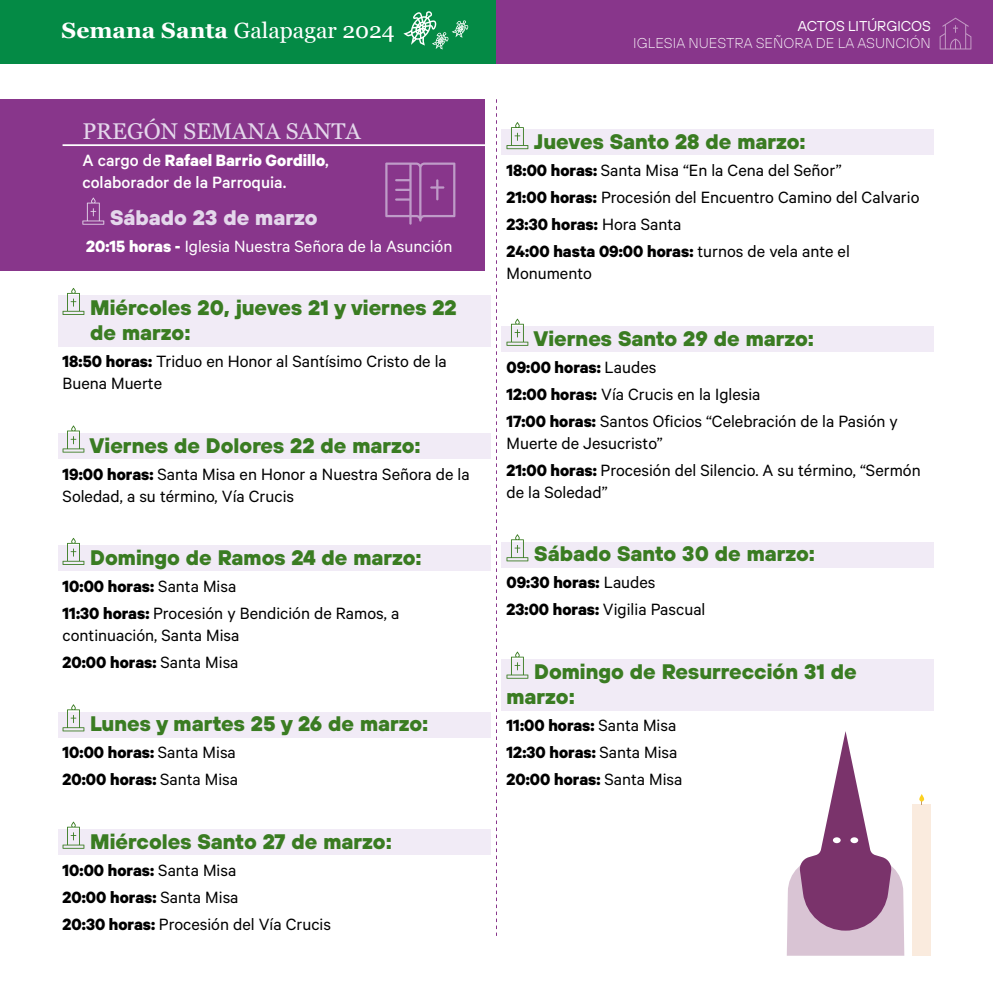
<style>
.page{position:relative;width:993px;height:993px;background:#fff}
.page>*{position:absolute;margin:0;border:0;box-sizing:border-box;transform-origin:0 0}
.t1{font:22.75px "Georgia";color:#e4d7eb}
.t2{font:22.05px "Georgia";color:#fff}
.t3{font:800 21px/25.2px "TT Hoves";color:#3a7c22}
.t4{font:800 21px "TT Hoves";color:#e4d7eb}
.t5{font:18.38px/26.9px "Calibre";color:#000}
.t6{font:700 18.38px/26.9px "Calibre";color:#000}
.t7{font:500 18.38px/22.1px "Calibre";color:#fff}
.t8{font:18.38px "Calibre";color:#fff}
.t9{font:200 14.17px "TT Hoves";color:#fff}
.t10{font:14.17px "TT Hoves";color:#fff}
.s1{font-weight:700}
.s2{font-weight:400}
</style>
<div class="page">
<div style="left:0;top:99px;width:484px;height:172px;background:#88368b"></div>
<hr style="left:63px;top:144px;width:422px;height:2px;background:#fff">
<div style="left:58px;top:295px;width:432px;height:51px;background:#f1ebf6"></div>
<div style="left:58px;top:433px;width:432px;height:25px;background:#f1ebf6"></div>
<div style="left:58px;top:545px;width:432px;height:26px;background:#f1ebf6"></div>
<div style="left:58px;top:711px;width:432px;height:26px;background:#f1ebf6"></div>
<div style="left:58px;top:828px;width:432px;height:26px;background:#f1ebf6"></div>
<svg style="left:82px;top:197px;width:22px;height:27px"></svg>
<svg style="left:63px;top:288px;width:21px;height:27px"></svg>
<svg style="left:63px;top:425px;width:21px;height:27px"></svg>
<svg style="left:63px;top:537px;width:21px;height:27px"></svg>
<svg style="left:63px;top:704px;width:21px;height:27px"></svg>
<svg style="left:63px;top:821px;width:21px;height:27px"></svg>
<div style="left:501px;top:129px;width:433px;height:26px;background:#f1ebf6"></div>
<div style="left:501px;top:326px;width:433px;height:26px;background:#f1ebf6"></div>
<div style="left:501px;top:541px;width:433px;height:26px;background:#f1ebf6"></div>
<div style="left:501px;top:658px;width:433px;height:52px;background:#f1ebf6"></div>
<svg style="left:506px;top:122px;width:22px;height:27px"></svg>
<svg style="left:506px;top:318px;width:22px;height:28px"></svg>
<svg style="left:506px;top:534px;width:22px;height:27px"></svg>
<svg style="left:506px;top:651px;width:22px;height:27px"></svg>
<div style="left:0;top:0;width:496px;height:63px;background:#048a45"></div>
<div style="left:496px;top:0;width:496px;height:63px;background:#88368b"></div>
<svg style="left:939px;top:18px;width:32px;height:31px"></svg>
<svg style="left:385px;top:162px;width:70px;height:62px"></svg>
<svg style="left:786px;top:731px;width:118px;height:224px"></svg>
<div style="left:912px;top:804px;width:18px;height:151px;background:#faebde"></div>
<svg style="left:919px;top:794px;width:4px;height:10px"></svg>
<svg style="left:496px;top:99px;width:1px;height:836px"></svg>
<svg style="left:403px;top:11px;width:65px;height:38px"></svg>
<p class="t2" style="left:62px;top:14px;width:334px"><span class="s1">Semana Santa</span> Galapagar 2024</p>
<p class="t10" style="left:797px;top:17px;width:134px">ACTOS LITÚRGICOS</p>
<p class="t9" style="left:633px;top:35px;width:299px">IGLESIA NUESTRA SEÑORA DE LA ASUNCIÓN</p>
<p class="t1" style="left:82px;top:115px;width:280px">PREGÓN SEMANA SANTA</p>
<p class="t7" style="left:82px;top:149px;width:248px">A cargo de <span class="s1">Rafael Barrio Gordillo</span>, colaborador de la Parroquia.</p>
<p class="t4" style="left:110px;top:203px;width:209px">Sábado 23 de marzo</p>
<p class="t8" style="left:86px;top:235px;width:367px"><span class="s1">20:15 horas -</span> Iglesia Nuestra Señora de la Asunción</p>
<p class="t3" style="left:90px;top:294px;width:368px">Miércoles 20, jueves 21 y viernes 22 de marzo:</p>
<p class="t5" style="left:63px;top:350px;width:386px;line-height:22.1px"><span class="s1">18:50 horas:</span> Triduo en Honor al Santísimo Cristo de la<br>Buena Muerte</p>
<p class="t3" style="left:90px;top:431px;width:332px">Viernes de Dolores 22 de marzo:</p>
<p class="t5" style="left:63px;top:462px;width:408px;line-height:22.1px"><span class="s1">19:00 horas:</span> Santa Misa en Honor a Nuestra Señora de la<br>Soledad, a su término, Vía Crucis</p>
<p class="t3" style="left:90px;top:544px;width:333px">Domingo de Ramos 24 de marzo:</p>
<p class="t5" style="left:63px;top:572px;width:338px"><span class="s1">10:00 horas:</span> Santa Misa<br><span class="s1">11:30 horas:</span> Procesión y Bendición de Ramos, a</p>
<p class="t5" style="left:63px;top:621px;width:178px">continuación, Santa Misa<br><span class="s1">20:00 horas:</span> Santa Misa</p>
<p class="t3" style="left:90px;top:710px;width:339px">Lunes y martes 25 y 26 de marzo:</p>
<p class="t6" style="left:63px;top:738px;width:177px">10:00 horas: <span class="s2">Santa Misa<br></span>20:00 horas: <span class="s2">Santa Misa</span></p>
<p class="t3" style="left:90px;top:827px;width:303px">Miércoles Santo 27 de marzo:</p>
<p class="t5" style="left:63px;top:855px;width:270px"><span class="s1">10:00 horas:</span> Santa Misa<br><span class="s1">20:00 horas:</span> Santa Misa<br><span class="s1">20:30 horas:</span> Procesión del Vía Crucis</p>
<p class="t3" style="left:534px;top:128px;width:273px">Jueves Santo 28 de marzo:</p>
<p class="t5" style="left:506px;top:156px;width:414px"><span class="s1">18:00 horas:</span> Santa Misa “En la Cena del Señor”<br><span class="s1">21:00 horas:</span> Procesión del Encuentro Camino del Calvario <span class="s1">23:30 horas:</span> Hora Santa<br><span class="s1">24:00 hasta 09:00 horas:</span> turnos de vela ante el</p>
<p class="t5" style="left:506px;top:259px;width:87px">Monumento</p>
<p class="t3" style="left:533px;top:325px;width:282px">Viernes Santo 29 de marzo:</p>
<p class="t5" style="left:506px;top:353px;width:393px"><span class="s1">09:00 horas:</span> Laudes<br><span class="s1">12:00 horas:</span> Vía Crucis en la Iglesia<br><span class="s1">17:00 horas:</span> Santos Oficios “Celebración de la Pasión y</p>
<p class="t5" style="left:506px;top:429px;width:415px">Muerte de Jesucristo”<br><span class="s1">21:00 horas:</span> Procesión del Silencio. A su término, “Sermón</p>
<p class="t5" style="left:506px;top:478px;width:102px">de la Soledad”</p>
<p class="t3" style="left:534px;top:540px;width:282px">Sábado Santo 30 de marzo:</p>
<p class="t6" style="left:506px;top:568px;width:200px">09:30 horas: <span class="s2">Laudes<br></span>23:00 horas: <span class="s2">Vigilia Pascual</span></p>
<p class="t3" style="left:506px;top:657px;width:352px;text-indent:28px">Domingo de Resurrección 31 de marzo:</p>
<p class="t6" style="left:506px;top:711px;width:177px">11:00 horas: <span class="s2">Santa Misa<br></span>12:30 horas: <span class="s2">Santa Misa<br></span>20:00 horas: <span class="s2">Santa Misa</span></p>
</div>
